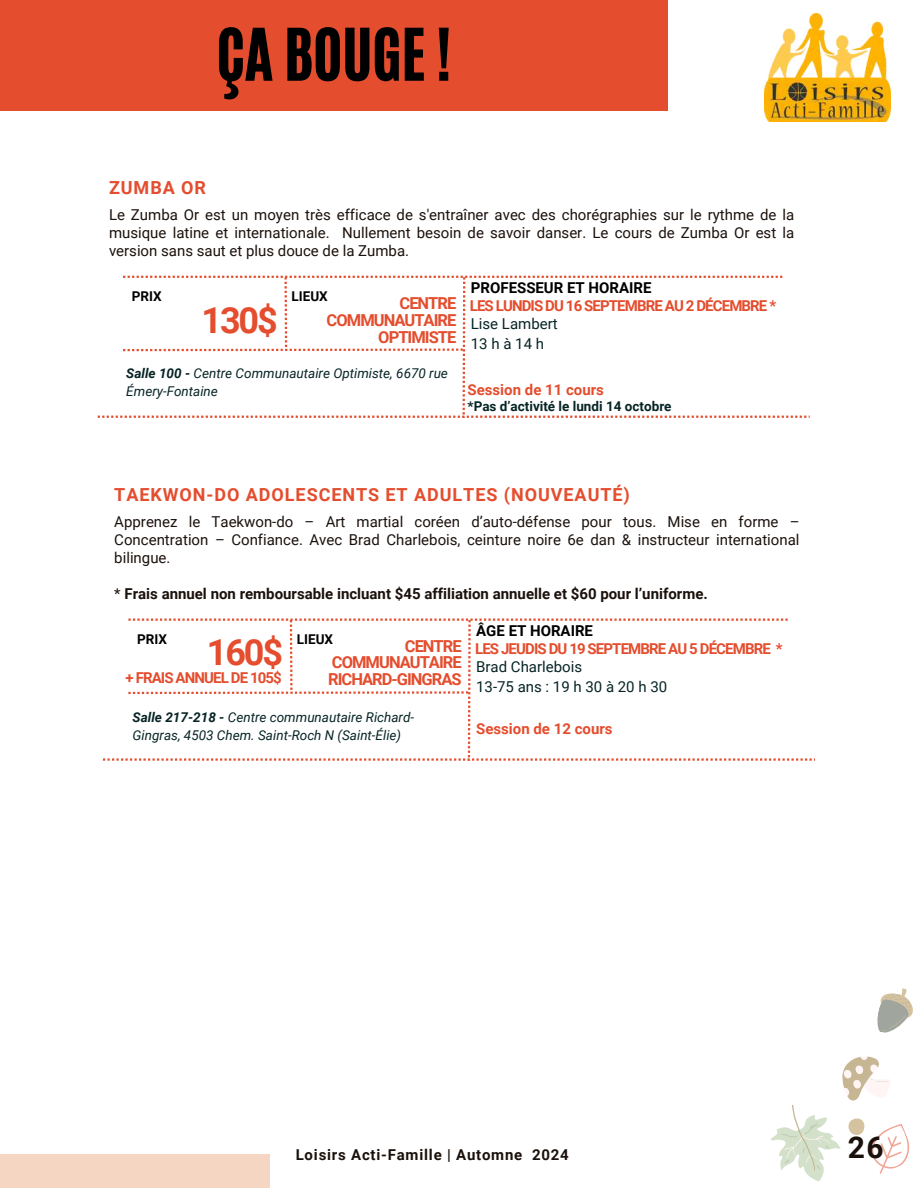
<style>
.page{position:relative;width:918px;height:1188px;background:#fff}
.page>*{position:absolute;margin:0;border:0;box-sizing:border-box;transform-origin:0 0}
.t1{font:60px "CA Generated";color:#000}
.t2{font:700 36px "Roboto";letter-spacing:-.06em;color:#e44d2e}
.t3{font:700 30px "Roboto";color:#1b110c}
.t4{font:700 18px "Roboto";letter-spacing:.055em;color:#e44d2e}
.t5{font:700 16.5px/16.8px "Roboto";letter-spacing:-.06em;color:#e44d2e;text-align:right}
.t6{font:15px/18px "Roboto";color:#1b110c;text-align:justify}
.t7{font:700 15px "Roboto";letter-spacing:-.06em;color:#e44d2e}
.t8{font:700 15px "Roboto";color:#1b110c}
.t9{font:15px/20.2px "Roboto";color:#072425}
.t10{font:700 15px "Roboto";color:#e44d2e}
.t11{font:700 15px "Roboto";letter-spacing:.05em;color:#1b110c}
.t12{font:700 15px "Roboto";color:#000}
.t13{font:italic 13.5px/18px "Roboto";color:#072425}
.t14{font:700 13.5px "Roboto";color:#072425}
.t15{font:700 13.5px "Roboto";color:#000}
.s1{font-weight:700}
.s2{font-weight:400}
</style>
<div class="page">
<div style="left:0;top:0;width:668px;height:111px;background:#e44d2e"></div>
<div style="left:0;top:1155px;width:269px;height:33px;background:#f5d6c3"></div>
<img style="left:765px;top:14px;width:126px;height:108px">
<svg style="left:770px;top:1056px;width:140px;height:125px"></svg>
<svg style="left:877px;top:988px;width:36px;height:45px"></svg>
<svg style="left:98px;top:276px;width:712px;height:142px"></svg>
<svg style="left:103px;top:619px;width:712px;height:142px"></svg>
<h1 class="t1" style="left:216px;top:11px;width:236px">ÇA BOUGE !</h1>
<p class="t4" style="left:109px;top:177px;width:99px">ZUMBA OR</p>
<p class="t6" style="left:109px;top:206px;width:687px">Le Zumba Or est un moyen très efficace de s'entraîner avec des chorégraphies sur le rythme de la musique latine et internationale. Nullement besoin de savoir danser. Le cours de Zumba Or est la version sans saut et plus douce de la Zumba.</p>
<p class="t7" style="left:470px;top:297px;width:308px">LES LUNDIS DU 16 SEPTEMBRE AU 2 DÉCEMBRE *</p>
<p class="t9" style="left:471px;top:313px;width:88px">Lise Lambert<br>13hà14h</p>
<p class="t13" style="left:126px;top:364px;width:323px"><span class="s1">Salle 100 -</span> Centre Communautaire Optimiste, 6670 rue<br>Émery-Fontaine</p>
<p class="t12" style="left:471px;top:279px;width:182px">PROFESSEUR ET HORAIRE</p>
<p class="t15" style="left:132px;top:288px;width:31px">PRIX</p>
<p class="t15" style="left:292px;top:288px;width:38px">LIEUX</p>
<h2 class="t2" style="left:202px;top:300px;width:78px">130$</h2>
<p class="t5" style="left:327px;top:295px;width:131px">CENTRE<br>COMMUNAUTAIRE<br>OPTIMISTE</p>
<p class="t10" style="left:468px;top:381px;width:138px">Session de 11 cours</p>
<p class="t14" style="left:468px;top:399px;width:205px">*Pas d’activité le lundi 14 octobre</p>
<p class="t4" style="left:114px;top:484px;width:517px">TAEKWON-DO ADOLESCENTS ET ADULTES (NOUVEAUTÉ)</p>
<p class="t6" style="left:114px;top:513px;width:687px">Apprenez le Taekwon-do – Art martial coréen d’auto-défense pour tous. Mise en forme – Concentration – Confiance. Avec Brad Charlebois, ceinture noire 6e dan &amp; instructeur international bilingue.</p>
<p class="t8" style="left:114px;top:585px;width:595px"><span class="s2">*</span> Frais annuel non remboursable incluant $45 affiliation annuelle et $60 pour l’uniforme.</p>
<p class="t7" style="left:475px;top:640px;width:309px">LES JEUDIS DU 19 SEPTEMBRE AU 5 DÉCEMBRE *</p>
<p class="t9" style="left:476px;top:656px;width:193px">Brad Charlebois<br>13-75 ans : 19 h 30 à 20 h 30</p>
<p class="t13" style="left:133px;top:708px;width:283px"><span class="s1">Salle 217-218 -</span> Centre communautaire Richard-<br>Gingras, 4503 Chem. Saint-Roch N (Saint-Élie)</p>
<p class="t10" style="left:476px;top:720px;width:138px">Session de 12 cours</p>
<p class="t12" style="left:476px;top:622px;width:118px">ÂGE ET HORAIRE</p>
<p class="t15" style="left:137px;top:631px;width:31px">PRIX</p>
<p class="t15" style="left:297px;top:631px;width:38px">LIEUX</p>
<h2 class="t2" style="left:207px;top:631px;width:78px">160$</h2>
<p class="t7" style="left:126px;top:669px;width:158px">+ FRAIS ANNUEL DE 105$</p>
<p class="t5" style="left:328px;top:638px;width:135px;text-align:justify;text-indent:77px">CENTRE COMMUNAUTAIRE RICHARD-GINGRAS</p>
<p class="t11" style="left:296px;top:1147px;width:275px">Loisirs Acti-Famille | Automne 2024</p>
<h3 class="t3" style="left:848px;top:1130px;width:37px">26</h3>
</div>
